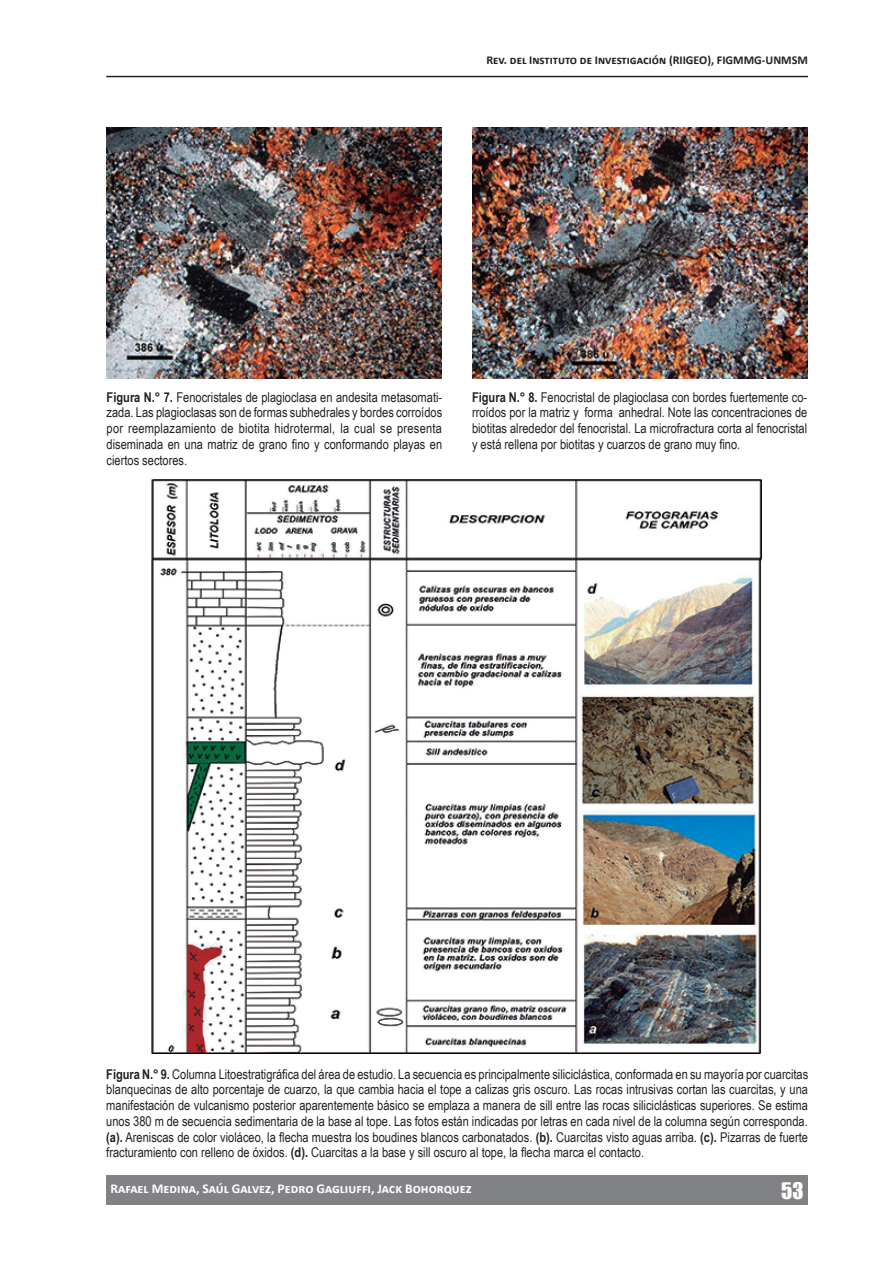
<style>
.page{position:relative;width:893px;height:1263px;background:#fff}
.page>*{position:absolute;margin:0;border:0;box-sizing:border-box;transform-origin:0 0}
.t1{font:21px "Impact";color:#fff}
.t2{font:13.5px/15.8px "Arial Narrow";color:#231f20;text-align:justify}
.t3{font:700 13.5px "Calibri";color:#fff}
.t4{font:700 12px "Calibri";color:#231f20}
.s1{font-weight:700}
</style>
<div class="page">
<div style="left:106px;top:1175px;width:702px;height:30px;background:#808285"></div>
<hr style="left:106px;top:76px;width:702px;height:1px;background:#231f20">
<img style="left:151px;top:479px;width:610px;height:575px">
<img style="left:107px;top:128px;width:335px;height:250px">
<img style="left:472px;top:128px;width:335px;height:250px">
<p class="t4" style="left:487px;top:52px;width:323px">Rev. del Instituto de Investigación (RIIGEO), FIGMMG-UNMSM</p>
<p class="t2" style="left:107px;top:388px;width:337px"><span class="s1">Figura N.° 7.</span> Fenocristales de plagioclasa en andesita metasomati&shy;zada. Las plagioclasas son de formas subhedrales y bordes corroídos por reemplazamiento de biotita hidrotermal, la cual se presenta diseminada en una matriz de grano fino y conformando playas en ciertos sectores.</p>
<p class="t2" style="left:472px;top:388px;width:337px"><span class="s1">Figura N.° 8.</span> Fenocristal de plagioclasa con bordes fuertemente co&shy;rroídos por la matriz y forma anhedral. Note las concentraciones de biotitas alrededor del fenocristal. La microfractura corta al fenocristal y está rellena por biotitas y cuarzos de grano muy fino.</p>
<p class="t2" style="left:106px;top:1065px;width:703px"><span class="s1">Figura N.° 9.</span> Columna Litoestratigráfica del área de estudio. La secuencia es principalmente siliciclástica, conformada en su mayoría por cuarcitas blanquecinas de alto porcentaje de cuarzo, la que cambia hacia el tope a calizas gris oscuro. Las rocas intrusivas cortan las cuarcitas, y una manifestación de vulcanismo posterior aparentemente básico se emplaza a manera de sill entre las rocas siliciclásticas superiores. Se estima unos 380 m de secuencia sedimentaria de la base al tope. Las fotos están indicadas por letras en cada nivel de la columna según corresponda. <span class="s1">(a).</span> Areniscas de color violáceo, la flecha muestra los boudines blancos carbonatados. <span class="s1">(b).</span> Cuarcitas visto aguas arriba. <span class="s1">(c).</span> Pizarras de fuerte fracturamiento con relleno de óxidos. <span class="s1">(d).</span> Cuarcitas a la base y sill oscuro al tope, la flecha marca el contacto.</p>
<p class="t3" style="left:111px;top:1180px;width:363px">Rafael Medina, Saúl Galvez, Pedro Gagliuffi, Jack Bohorquez</p>
<h1 class="t1" style="left:781px;top:1174px;width:24px">53</h1>
</div>
